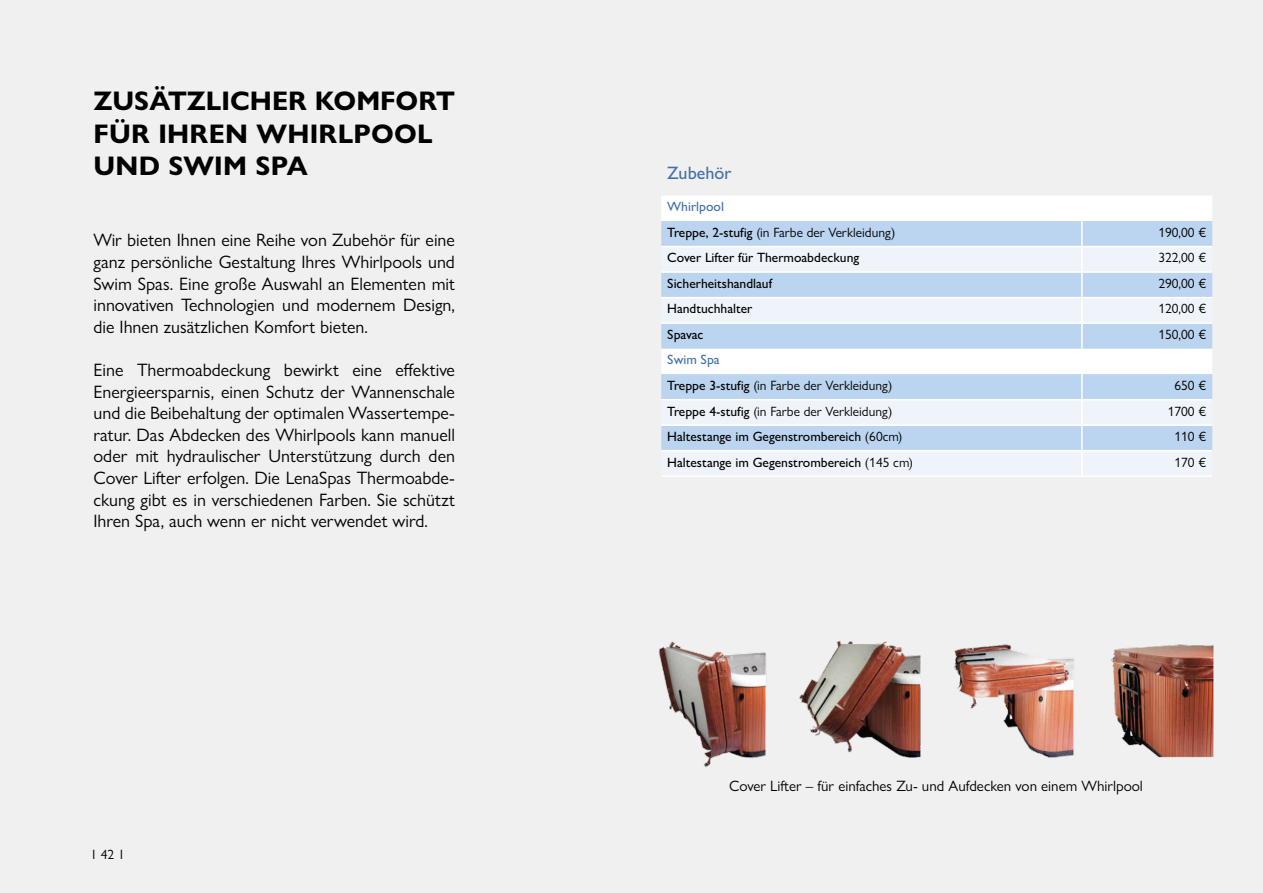
<style>
.page{position:relative;width:1263px;height:893px;background:#f0f0f0}
.page>*{position:absolute;margin:0;border:0;box-sizing:border-box;transform-origin:0 0}
.t1{font:700 27px/32.4px "Gill Sans Nova";letter-spacing:.005em;color:#000}
.t2{font:18px/21.6px "Gill Sans Nova";color:#000;text-align:justify}
.t3{font:500 18px "Gill Sans Nova";color:#4170a8}
.t4{font:15px "Gill Sans Nova";color:#000}
.t5{font:13.5px/25.5px "Gill Sans Nova";color:#000}
.t6{font:500 13.5px "Gill Sans Nova";color:#000}
.s1{font-weight:500;color:#4170a8}
.s2{font-weight:500}
.s3{font-weight:400}
</style>
<div class="page">
<img style="left:1111px;top:644px;width:102px;height:114px">
<img style="left:658px;top:641px;width:109px;height:126px">
<img style="left:799px;top:641px;width:122px;height:117px">
<img style="left:954px;top:644px;width:120px;height:114px">
<div style="left:661px;top:196px;width:551px;height:25px;background:#fff"></div>
<div style="left:661px;top:221px;width:551px;height:25px;background:#bbd4f0"></div>
<svg style="left:661px;top:247px;width:551px;height:228px"></svg>
<hr style="left:1081px;top:196px;width:2px;height:25px;background:#fff">
<hr style="left:1081px;top:221px;width:2px;height:25px;background:#fff">
<hr style="left:661px;top:246px;width:421px;height:1px;background:#fff">
<hr style="left:1082px;top:246px;width:130px;height:1px;background:#fff">
<hr style="left:1081px;top:247px;width:2px;height:24px;background:#fff">
<hr style="left:661px;top:271px;width:421px;height:2px;background:#fff">
<hr style="left:1082px;top:271px;width:130px;height:2px;background:#fff">
<hr style="left:1081px;top:273px;width:2px;height:24px;background:#fff">
<hr style="left:661px;top:297px;width:421px;height:1px;background:#fff">
<hr style="left:1082px;top:297px;width:130px;height:1px;background:#fff">
<hr style="left:1081px;top:298px;width:2px;height:24px;background:#fff">
<hr style="left:661px;top:322px;width:421px;height:2px;background:#fff">
<hr style="left:1082px;top:322px;width:130px;height:2px;background:#fff">
<hr style="left:1081px;top:324px;width:2px;height:25px;background:#fff">
<hr style="left:1081px;top:349px;width:2px;height:25px;background:#fff">
<hr style="left:1081px;top:374px;width:2px;height:25px;background:#fff">
<hr style="left:1081px;top:400px;width:2px;height:24px;background:#fff">
<hr style="left:1081px;top:426px;width:2px;height:24px;background:#fff">
<hr style="left:1081px;top:451px;width:2px;height:24px;background:#fff">
<hr style="left:661px;top:399px;width:421px;height:1px;background:#fff">
<hr style="left:1082px;top:399px;width:130px;height:1px;background:#fff">
<hr style="left:661px;top:424px;width:421px;height:2px;background:#fff">
<hr style="left:1082px;top:424px;width:130px;height:2px;background:#fff">
<hr style="left:661px;top:450px;width:421px;height:1px;background:#fff">
<hr style="left:1082px;top:450px;width:130px;height:1px;background:#fff">
<hr style="left:661px;top:475px;width:421px;height:2px;background:#fff">
<hr style="left:1082px;top:475px;width:130px;height:2px;background:#fff">
<h1 class="t1" style="left:94px;top:85px;width:363px">ZUSÄTZLICHER KOMFORT<br>FÜR IHREN WHIRLPOOL<br>UND SWIM SPA</h1>
<p class="t2" style="left:94px;top:229px;width:363px">Wir bieten Ihnen eine Reihe von Zubehör für eine ganz persönliche Gestaltung Ihres Whirlpools und Swim Spas. Eine große Auswahl an Elementen mit innovativen Technologien und modernem Design, die Ihnen zusätzlichen Komfort bieten.</p>
<p class="t2" style="left:94px;top:359px;width:363px">Eine Thermoabdeckung bewirkt eine effektive Energieersparnis, einen Schutz der Wannenschale und die Beibehaltung der optimalen Wassertempe&shy;ratur. Das Abdecken des Whirlpools kann manuell oder mit hydraulischer Unterstützung durch den Cover Lifter erfolgen. Die LenaSpas Thermoabde&shy;ckung gibt es in verschiedenen Farben. Sie schützt Ihren Spa, auch wenn er nicht verwendet wird.</p>
<p class="t5" style="left:90px;top:841px;width:36px">1 42 1</p>
<p class="t3" style="left:667px;top:161px;width:66px">Zubehör</p>
<p class="t5" style="left:667px;top:194px;width:230px"><span class="s1">Whirlpool<br></span><span class="s2">Treppe, 2-stufig</span> (in Farbe der Verkleidung)</p>
<p class="t5" style="left:1158px;top:219px;width:49px">190,00 €</p>
<p class="t6" style="left:667px;top:250px;width:193px">Cover Lifter für Thermoabdeckung</p>
<p class="t5" style="left:1158px;top:245px;width:49px">322,00 €</p>
<p class="t6" style="left:667px;top:275px;width:106px">Sicherheitshandlauf</p>
<p class="t5" style="left:1158px;top:270px;width:49px">290,00 €</p>
<p class="t6" style="left:667px;top:301px;width:87px">Handtuchhalter</p>
<p class="t5" style="left:1158px;top:296px;width:49px">120,00 €</p>
<p class="t6" style="left:667px;top:326px;width:38px">Spavac</p>
<p class="t5" style="left:1158px;top:321px;width:49px">150,00 €</p>
<p class="t5" style="left:667px;top:347px;width:227px"><span class="s1">Swim Spa<br></span><span class="s2">Treppe 3-stufig</span> (in Farbe der Verkleidung)</p>
<p class="t5" style="left:1174px;top:373px;width:33px">650 €</p>
<p class="t5" style="left:667px;top:398px;width:227px"><span class="s2">Treppe 4-stufig</span> (in Farbe der Verkleidung)</p>
<p class="t5" style="left:1168px;top:398px;width:40px">1700 €</p>
<p class="t6" style="left:667px;top:428px;width:237px">Haltestange im Gegenstrombereich <span class="s3">(60cm)</span></p>
<p class="t5" style="left:1174px;top:424px;width:33px">110 €</p>
<p class="t6" style="left:667px;top:454px;width:247px">Haltestange im Gegenstrombereich <span class="s3">(145 cm)</span></p>
<p class="t5" style="left:1174px;top:449px;width:33px">170 €</p>
<p class="t4" style="left:729px;top:777px;width:415px">Cover Lifter – für einfaches Zu- und Aufdecken von einem Whirlpool</p>
</div>
